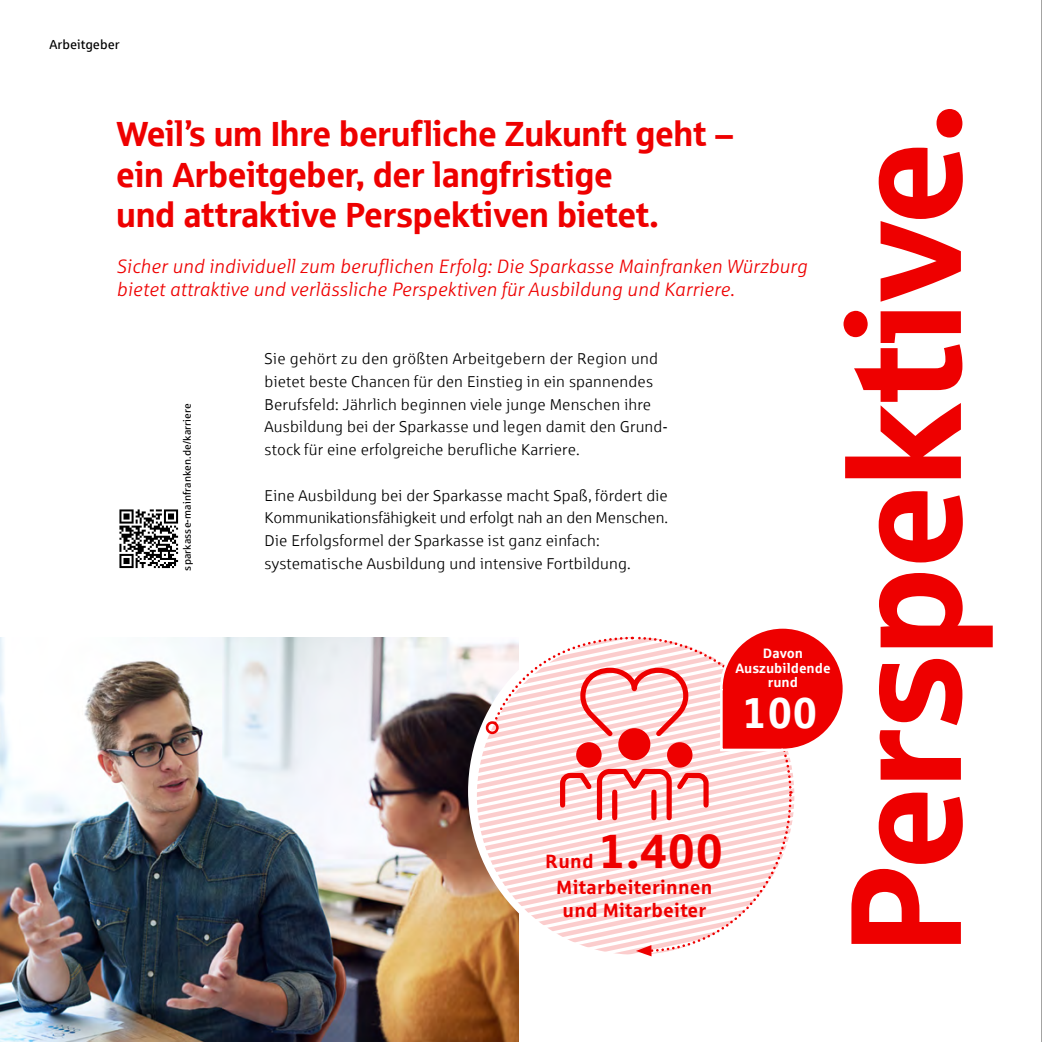
<style>
.page{position:relative;width:1042px;height:1042px;background:#fff}
.page>*{position:absolute;margin:0;border:0;box-sizing:border-box;transform-origin:0 0}
.t1{font:157.5px "Sparkasse Head";color:#e00}
.t2{font:700 48.3px "Sparkasse Rg";color:#e00}
.t3{font:700 43.4px "Sparkasse Rg";color:#fff}
.t4{font:35px/40.2px "Sparkasse Head";letter-spacing:.01em;color:#e00}
.t5{font:italic 19.25px/22.8px "Sparkasse Lt";letter-spacing:.01em;color:#e00}
.t6{font:700 19.25px/22.6px "Sparkasse Rg";letter-spacing:.01em;color:#e00;text-align:center}
.t7{font:15.75px/22.8px "Sparkasse Lt";letter-spacing:.01em;color:#000}
.t8{font:700 13.65px/14.5px "Sparkasse Rg";color:#fff;text-align:center}
.t9{font:13.12px "Sparkasse Rg";color:#000}
.t10{font:10.5px "Sparkasse Rg";letter-spacing:.01em;color:#000}
</style>
<div class="page">
<img style="left:0;top:637px;width:518px;height:405px">
<div style="left:468px;top:620px;width:343px;height:343px;background:#fff;border-radius:50%"></div>
<div style="left:721px;top:627px;width:123px;height:123px;background:#e00;border-radius:61px"></div>
<svg style="left:477px;top:635px;width:317px;height:321px"></svg>
<div style="left:579px;top:745px;width:19px;height:19px;background:#e00;border-radius:50%"></div>
<div style="left:671px;top:746px;width:18px;height:18px;background:#e00;border-radius:50%"></div>
<div style="left:620px;top:731px;width:28px;height:27px;background:#e00;border-radius:50%"></div>
<svg style="left:120px;top:509px;width:59px;height:60px"></svg>
<svg style="left:119px;top:509px;width:59px;height:59px"></svg>
<hr style="left:1041px;top:0;width:1px;height:1042px;background:#9d9d9c">
<p class="t9" style="left:50px;top:37px;width:72px">Arbeitgeber</p>
<h3 class="t4" style="left:117px;top:113px;width:618px">Weil’s um Ihre berufliche Zukunft geht – ein Arbeitgeber, der langfristige<br>und attraktive Perspektiven bietet.</h3>
<h1 class="t1" style="left:805px;top:952px;width:850px;rotate:-90deg">Perspektive.</h1>
<p class="t5" style="left:117px;top:255px;width:692px">Sicher und individuell zum beruflichen Erfolg: Die Sparkasse Mainfranken Würzburg bietet attraktive und verlässliche Perspektiven für Ausbildung und Karriere.</p>
<p class="t7" style="left:265px;top:347px;width:405px">Sie gehört zu den größten Arbeitgebern der Region und bietet beste Chancen für den Einstieg in ein spannendes Berufsfeld: Jährlich beginnen viele junge Menschen ihre Ausbildung bei der Sparkasse und legen damit den Grund&shy;stock für eine erfolgreiche berufliche Karriere.</p>
<p class="t7" style="left:265px;top:483px;width:405px">Eine Ausbildung bei der Sparkasse macht Spaß, fördert die Kommunikationsfähigkeit und erfolgt nah an den Menschen.<br>Die Erfolgsformel der Sparkasse ist ganz einfach: systematische Ausbildung und intensive Fortbildung.</p>
<p class="t10" style="left:181px;top:570px;width:169px;rotate:-90deg">sparkasse-mainfranken.de/karriere</p>
<p class="t8" style="left:735px;top:646px;width:97px">Davon<br>Auszubildende rund</p>
<h3 class="t3" style="left:742px;top:685px;width:77px">100</h3>
<h2 class="t2" style="left:598px;top:820px;width:126px">1.400</h2>
<p class="t6" style="left:556px;top:875px;width:157px">Mitarbeiterinnen und Mitarbeiter</p>
<p class="t6" style="left:545px;top:849px;width:50px">Rund</p>
</div>
